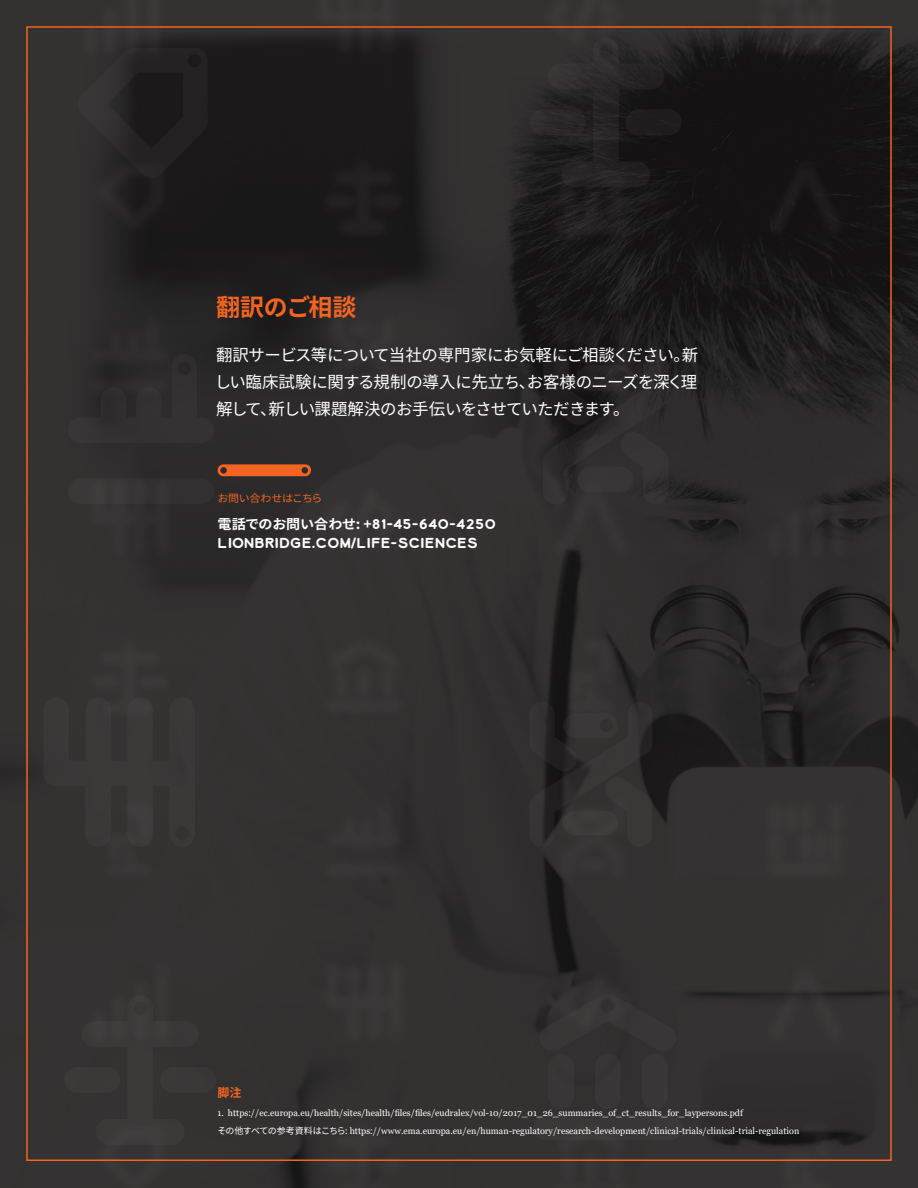
<style>
.page{position:relative;width:918px;height:1188px;background:#fff}
.page>*{position:absolute;margin:0;border:0;box-sizing:border-box;transform-origin:0 0}
.Lion_Body{font:700 24px "Noto Sans CJ Kjp";color:#f36421}
.Lion_Body-2{font:16.5px/27px "Noto Sans CJ Kjp";letter-spacing:-.04em;color:#fff;text-align:justify}
.t1{font:700 13.5px "Lionbridge Sans";color:#fff;scale:1.04 1}
.Lion_Header{font:700 12px "Noto Sans CJ Kjp";color:#f36421}
.t2{font:10.5px "Noto Sans CJ Kjp";letter-spacing:-.035em;color:#f36421;scale:1.04 1}
.Lion_Body-3{font:9px "Georgia";color:#fff}
.s1{font-family:"Noto Sans CJ Kjp"}
</style>
<div class="page">
<img style="left:0;top:0;width:918px;height:1188px">
<svg style="left:218px;top:464px;width:93px;height:12px"></svg>
<p class="Lion_Body" style="left:216px;top:294px;width:142px">翻訳のご相談</p>
<p class="Lion_Body-2" style="left:215px;top:342px;width:485px">翻訳サービス等について当社の専門家にお気軽にご相談ください。新しい臨床試験に関する規制の導入に先立ち、お客様のニーズを深く理解して、新しい課題解決のお手伝いをさせていただきます。</p>
<p class="t2" style="left:217px;top:492px;width:102px">お問い合わせはこちら</p>
<p class="t1" style="left:218px;top:514px;width:269px"><span class="s1">電話でのお問い合わせ: +</span>81-45-640-4250</p>
<p class="t1" style="left:218px;top:533px;width:252px">LIONBRIDGE.COM/LIFE-SCIENCES</p>
<p class="Lion_Header" style="left:218px;top:1086px;width:25px">脚注</p>
<p class="Lion_Body-3" style="left:218px;top:1107px;width:527px">1. https<span class="s1">:</span>//ec.europa.eu/health/sites/health/files/files/eudralex/vol-10/2017_01_26_summaries_of_ct_results_for_laypersons.pdf</p>
<p class="Lion_Body-3" style="left:217px;top:1125px;width:583px"><span class="s1">その他すべての参考資料はこちら:</span> https<span class="s1">:</span>//www.ema.europa.eu/en/human-regulatory/research-development/clinical-trials/clinical-trial-regulation</p>
</div>
